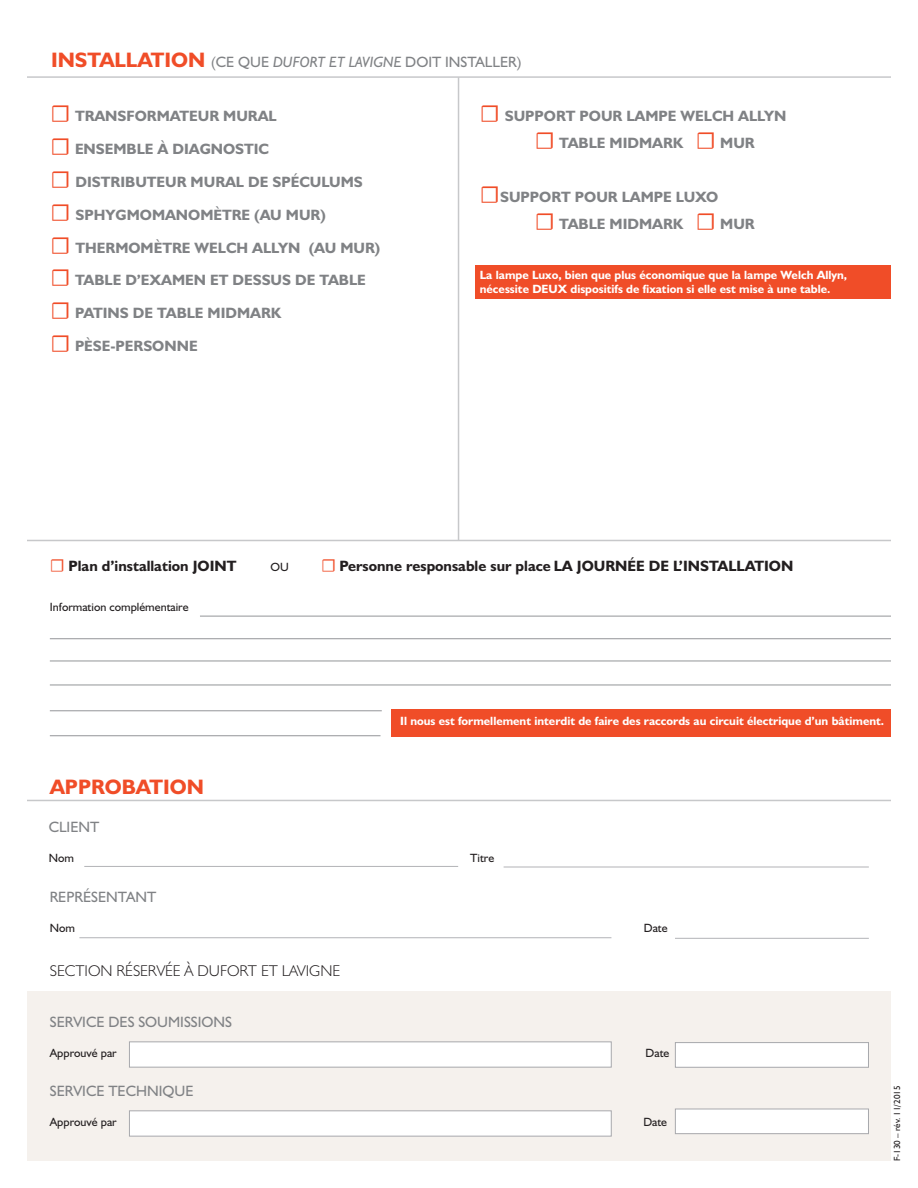
<style>
.page{position:relative;width:918px;height:1188px;background:#fff}
.page>*{position:absolute;margin:0;border:0;box-sizing:border-box;transform-origin:0 0}
.t1{font:700 21px "Humanist 521 BT";color:#f04d28}
.t2{font:300 15.6px "Humanist 521 BT";color:#231f20}
.t3{font:700 15px/33px "Humanist 521 BT";color:#808285}
.t4{font:15px "Humanist 521 BT";color:#808285}
.t5{font:700 15px "Humanist 521 BT";color:#231f20}
.t6{font:700 12px/13.5px "Humanist 521 BT";color:#fff}
.t7{font:12px "Humanist 521 BT";color:#231f20}
.t8{font:9px "Humanist 521 BT";color:#231f20}
.s1{font-weight:700;font-size:21px;color:#f04d28}
.s2{font-style:italic}
.s3{font-family:"Minion Pro";font-stretch:condensed;font-size:24px;color:#f04d28}
.s4{font-family:"Minion Pro";font-stretch:condensed;font-size:24px;color:#fff}
.s5{font-family:"Minion Pro";font-stretch:condensed;font-size:18px;color:#f04d28}
</style>
<div class="page">
<div style="left:475px;top:265px;width:416px;height:34px;background:#f04d28"></div>
<div style="left:27px;top:991px;width:864px;height:170px;background:#f5f1ed"></div>
<hr style="left:27px;top:76px;width:864px;height:2px;background:#c7c8ca">
<hr style="left:27px;top:800px;width:864px;height:1px;background:#c7c8ca">
<hr style="left:27px;top:540px;width:864px;height:1px;background:#c7c8ca">
<div style="left:130px;top:1042px;width:481px;height:25px;background:#fff"></div>
<div style="left:129px;top:1041px;width:483px;height:27px;border:1px solid #a8a9ad"></div>
<div style="left:676px;top:1043px;width:192px;height:24px;background:#fff"></div>
<div style="left:675px;top:1042px;width:194px;height:26px;border:1px solid #a8a9ad"></div>
<div style="left:130px;top:1111px;width:481px;height:25px;background:#fff"></div>
<div style="left:129px;top:1110px;width:483px;height:27px;border:1px solid #a8a9ad"></div>
<div style="left:676px;top:1109px;width:192px;height:24px;background:#fff"></div>
<div style="left:675px;top:1109px;width:194px;height:25px;border:1px solid #a8a9ad"></div>
<hr style="left:50px;top:638px;width:841px;height:1px;background:#939598">
<hr style="left:200px;top:616px;width:691px;height:1px;background:#939598">
<hr style="left:50px;top:661px;width:841px;height:1px;background:#939598">
<hr style="left:50px;top:685px;width:841px;height:1px;background:#939598">
<hr style="left:50px;top:710px;width:332px;height:1px;background:#939598">
<hr style="left:50px;top:735px;width:331px;height:1px;background:#939598">
<div style="left:391px;top:710px;width:500px;height:27px;background:#f04d28"></div>
<hr style="left:458px;top:77px;width:1px;height:464px;background:#c7c8ca">
<hr style="left:84px;top:866px;width:374px;height:1px;background:#b2b3b7">
<hr style="left:504px;top:867px;width:365px;height:1px;background:#b2b3b7">
<hr style="left:79px;top:937px;width:532px;height:1px;background:#b2b3b7">
<hr style="left:675px;top:938px;width:194px;height:1px;background:#b2b3b7">
<p class="t4" style="left:51px;top:56px;width:472px"><span class="s1">INSTALLATION</span> (CE QUE <span class="s2">DUFORT ET LAVIGNE</span> DOIT INSTALLER)</p>
<p class="t3" style="left:51px;top:101px;width:331px"><span class="s3">☐</span> TRANSFORMATEUR MURAL<br><span class="s3">☐</span> ENSEMBLE À DIAGNOSTIC<br><span class="s3">☐</span> DISTRIBUTEUR MURAL DE SPÉCULUMS <span class="s3">☐</span> SPHYGMOMANOMÈTRE (AU MUR)<br><span class="s3">☐</span> THERMOMÈTRE WELCH ALLYN (AU MUR) <span class="s3">☐</span> TABLE D’EXAMEN ET DESSUS DE TABLE <span class="s3">☐</span> PATINS DE TABLE MIDMARK<br><span class="s3">☐</span> PÈSE-PERSONNE</p>
<p class="t3" style="left:480px;top:104px;width:329px;line-height:27px;text-align:center"><span class="s3">☐</span> SUPPORT POUR LAMPE WELCH ALLYN<span class="s4">☐ </span><span class="s3">☐</span> TABLE MIDMARK <span class="s3">☐</span> MUR</p>
<p class="t3" style="left:535px;top:185px;width:221px;line-height:27px;text-indent:-55px"><span class="s3">☐</span>SUPPORT POUR LAMPE LUXO<br><span class="s3">☐</span> TABLE MIDMARK <span class="s3">☐</span> MUR</p>
<p class="t6" style="left:480px;top:270px;width:369px">La lampe Luxo, bien que plus économique que la lampe Welch Allyn, nécessite DEUX dispositifs de fixation si elle est mise à une table.</p>
<p class="t5" style="left:50px;top:561px;width:188px"><span class="s5">☐</span> Plan d’installation JOINT</p>
<p class="t7" style="left:270px;top:563px;width:20px">OU</p>
<p class="t5" style="left:321px;top:561px;width:474px"><span class="s5">☐</span> Personne responsable sur place LA JOURNÉE DE L’INSTALLATION</p>
<p class="t7" style="left:50px;top:603px;width:140px">Information complémentaire</p>
<p class="t6" style="left:400px;top:716px;width:486px">Il nous est formellement interdit de faire des raccords au circuit électrique d’un bâtiment.</p>
<h1 class="t1" style="left:50px;top:779px;width:156px">APPROBATION</h1>
<p class="t4" style="left:49px;top:821px;width:52px">CLIENT</p>
<p class="t7" style="left:49px;top:853px;width:27px">Nom</p>
<p class="t7" style="left:470px;top:853px;width:26px">Titre</p>
<p class="t4" style="left:50px;top:892px;width:108px">REPRÉSENTANT</p>
<p class="t7" style="left:50px;top:924px;width:27px">Nom</p>
<p class="t7" style="left:644px;top:924px;width:25px">Date</p>
<p class="t2" style="left:50px;top:965px;width:292px">SECTION RÉSERVÉE À DUFORT ET LAVIGNE</p>
<p class="t4" style="left:50px;top:1017px;width:184px">SERVICE DES SOUMISSIONS</p>
<p class="t7" style="left:50px;top:1049px;width:68px">Approuvé par</p>
<p class="t7" style="left:646px;top:1049px;width:25px">Date</p>
<p class="t4" style="left:50px;top:1086px;width:145px">SERVICE TECHNIQUE</p>
<p class="t7" style="left:50px;top:1118px;width:68px">Approuvé par</p>
<p class="t7" style="left:643px;top:1118px;width:25px">Date</p>
<p class="t8" style="left:894px;top:1161px;width:77px;rotate:-90deg">F-130 – rév. 11/2015</p>
</div>
